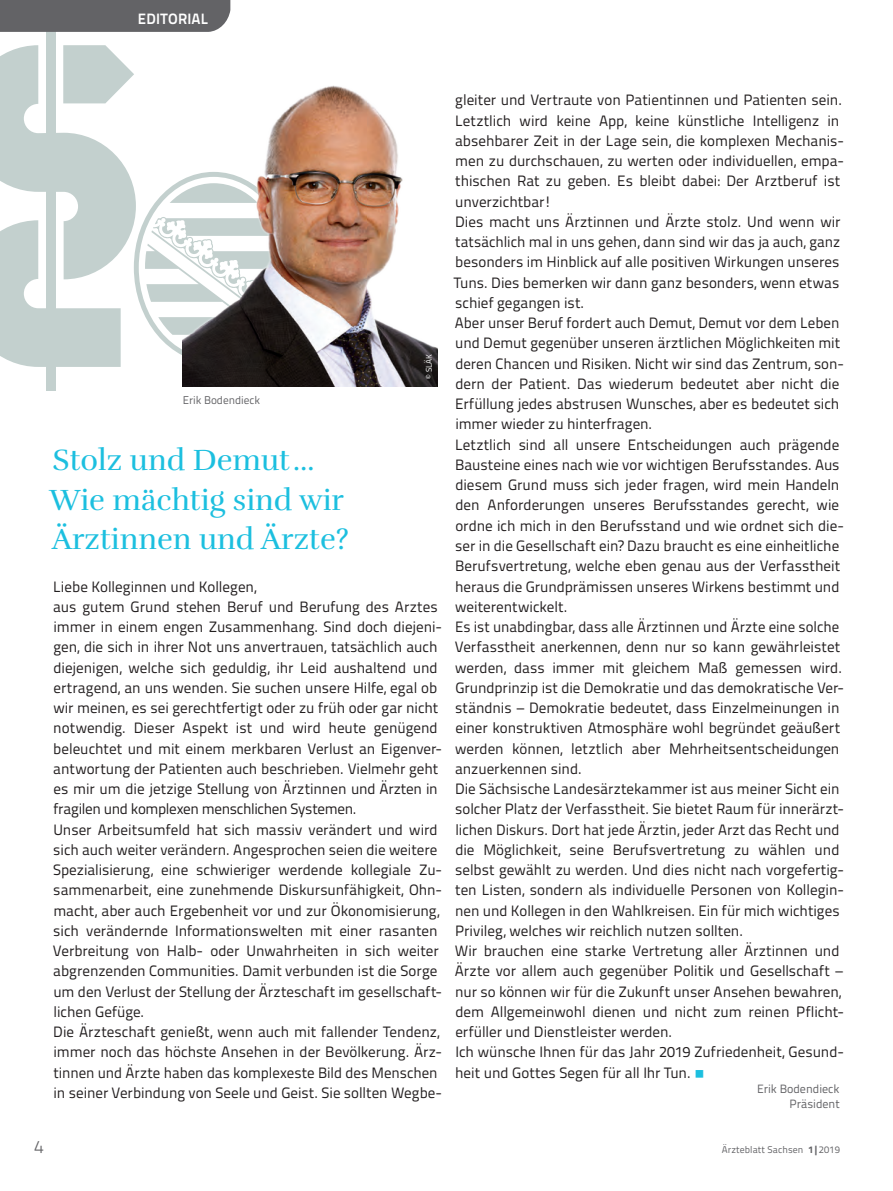
<style>
.page{position:relative;width:893px;height:1191px;background:#fff}
.page>*{position:absolute;margin:0;border:0;box-sizing:border-box;transform-origin:0 0}
.t1{font:30px/39.8px "Rufina";color:#1cbfdf}
.t2{font:300 18px "Titillium Text";color:#636366}
.t3{font:15px/20.2px "Titillium Text";color:#231f20}
.t4{font:700 15px "Titillium Text";letter-spacing:.015em;color:#fff}
.t5{font:12px/15px "Titillium Text";color:#636366;text-align:right}
.t6{font:11.25px "Titillium Text";color:#636366}
.t7{font:9.75px "Titillium Text";letter-spacing:.01em;color:#636366}
.t8{font:8.25px "Titillium Text";color:#fff}
.s1{color:#1cbfdf}
.s2{font-weight:800}
</style>
<div class="page">
<svg style="left:0;top:45px;width:183px;height:322px"></svg>
<div style="left:46px;top:32px;width:9px;height:358px;background:#c3d0ce"></div>
<div style="left:0;top:0;width:230px;height:32px;background:#636366"></div>
<img style="left:183px;top:85px;width:255px;height:302px">
<p class="t4" style="left:138px;top:7px;width:72px">EDITORIAL</p>
<p class="t6" style="left:183px;top:392px;width:79px">Erik Bodendieck</p>
<p class="t8" style="left:423px;top:378px;width:26px;rotate:-90deg">© SLÄK</p>
<h1 class="t1" style="left:49px;top:440px;width:301px">Stolz und Demut…<br>Wie mächtig sind wir<br>Ärztinnen und Ärzte?</h1>
<p class="t3" style="left:53px;top:575px;width:391px">Liebe Kolleginnen und Kollegen,<br>aus gutem Grund stehen Beruf und Berufung des Arztes immer in einem engen Zusammenhang. Sind doch diejeni&shy;gen, die sich in ihrer Not uns anvertrauen, tatsächlich auch diejenigen, welche sich geduldig, ihr Leid aushaltend und ertragend, an uns wenden. Sie suchen unsere Hilfe, egal ob wir meinen, es sei gerechtfertigt oder zu früh oder gar nicht notwendig. Dieser Aspekt ist und wird heute genügend beleuchtet und mit einem merkbaren Verlust an Eigenver&shy;antwortung der Patienten auch beschrieben. Vielmehr geht es mir um die jetzige Stellung von Ärztinnen und Ärzten in fragilen und komplexen menschlichen Systemen.<br>Unser Arbeitsumfeld hat sich massiv verändert und wird sich auch weiter verändern. Angesprochen seien die weitere Spezialisierung, eine schwieriger werdende kollegiale Zu--- sammenarbeit, eine zunehmende Diskursunfähigkeit, Ohn&shy;macht, aber auch Ergebenheit vor und zur Ökonomisierung, sich verändernde Informationswelten mit einer rasanten Verbreitung von Halb- oder Unwahrheiten in sich weiter abgrenzenden Communities. Damit verbunden ist die Sorge um den Verlust der Stellung der Ärzteschaft im gesellschaft&shy;lichen Gefüge.<br>Die Ärzteschaft genießt, wenn auch mit fallender Tendenz, immer noch das höchste Ansehen in der Bevölkerung. Ärz&shy;tinnen und Ärzte haben das komplexeste Bild des Menschen in seiner Verbindung von Seele und Geist. Sie sollten Wegbe-</p>
<p class="t3" style="left:454px;top:89px;width:392px">gleiter und Vertraute von Patientinnen und Patienten sein.<br>Letztlich wird keine App, keine künstliche Intelligenz in absehbarer Zeit in der Lage sein, die komplexen Mechanis&shy;men zu durchschauen, zu werten oder individuellen, empa&shy;thischen Rat zu geben. Es bleibt dabei: Der Arztberuf ist unverzichtbar!<br>Dies macht uns Ärztinnen und Ärzte stolz. Und wenn wir tatsächlich mal in uns gehen, dann sind wir das ja auch, ganz besonders im Hinblick auf alle positiven Wirkungen unseres Tuns. Dies bemerken wir dann ganz besonders, wenn etwas schief gegangen ist.<br>Aber unser Beruf fordert auch Demut, Demut vor dem Leben und Demut gegenüber unseren ärztlichen Möglichkeiten mit deren Chancen und Risiken. Nicht wir sind das Zentrum, son&shy;dern der Patient. Das wiederum bedeutet aber nicht die Erfüllung jedes abstrusen Wunsches, aber es bedeutet sich immer wieder zu hinterfragen.<br>Letztlich sind all unsere Entscheidungen auch prägende Bausteine eines nach wie vor wichtigen Berufsstandes. Aus diesem Grund muss sich jeder fragen, wird mein Handeln den Anforderungen unseres Berufsstandes gerecht, wie ordne ich mich in den Berufsstand und wie ordnet sich die&shy;ser in die Gesellschaft ein? Dazu braucht es eine einheitliche Berufsvertretung, welche eben genau aus der Verfasstheit heraus die Grundprämissen unseres Wirkens bestimmt und weiterentwickelt.<br>Es ist unabdingbar, dass alle Ärztinnen und Ärzte eine solche Verfasstheit anerkennen, denn nur so kann gewährleistet werden, dass immer mit gleichem Maß gemessen wird.<br>Grundprinzip ist die Demokratie und das demokratische Ver&shy;ständnis – Demokratie bedeutet, dass Einzelmeinungen in einer konstruktiven Atmosphäre wohl begründet geäußert werden können, letztlich aber Mehrheitsentscheidungen anzuerkennen sind.<br>Die Sächsische Landesärztekammer ist aus meiner Sicht ein solcher Platz der Verfasstheit. Sie bietet Raum für innerärzt&shy;lichen Diskurs. Dort hat jede Ärztin, jeder Arzt das Recht und die Möglichkeit, seine Berufsvertretung zu wählen und selbst gewählt zu werden. Und dies nicht nach vorgefertig&shy;ten Listen, sondern als individuelle Personen von Kollegin&shy;nen und Kollegen in den Wahlkreisen. Ein für mich wichtiges Privileg, welches wir reichlich nutzen sollten.<br>Wir brauchen eine starke Vertretung aller Ärztinnen und Ärzte vor allem auch gegenüber Politik und Gesellschaft – nur so können wir für die Zukunft unser Ansehen bewahren, dem Allgemeinwohl dienen und nicht zum reinen Pflicht&shy;erfüller und Dienstleister werden.<br>Ich wünsche Ihnen für das Jahr 2019 Zufriedenheit, Gesund&shy;heit und Gottes Segen für all Ihr Tun. <span class="s1">○</span></p>
<p class="t5" style="left:757px;top:1080px;width:84px">Erik Bodendieck<br>Präsident</p>
<p class="t2" style="left:34px;top:1133px;width:11px">4</p>
<p class="t7" style="left:722px;top:1142px;width:119px">Ärzteblatt Sachsen <span class="s2">1|</span>2019</p>
</div>
